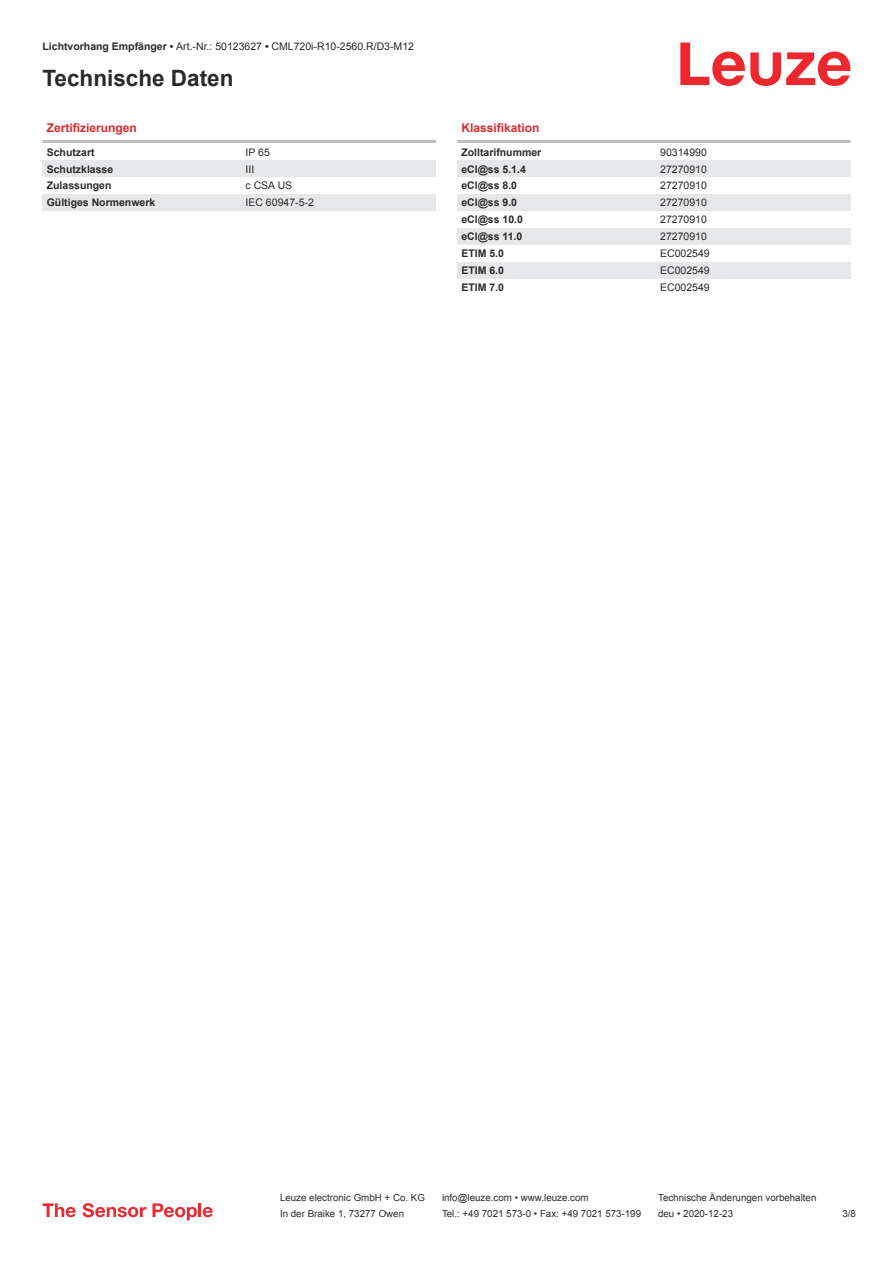
<style>
.page{position:relative;width:893px;height:1263px;background:#fff}
.page>*{position:absolute;margin:0;border:0;box-sizing:border-box;transform-origin:0 0}
.t1{font:700 22.5px "Arial";color:#2b292a}
.t2{font:700 12px "Arial";color:#db2a30}
.t3{font:10.5px "Arial";color:#2b292a}
.t4{font:700 10.5px "Arial";color:#2b292a}
.t5{font:9.75px "Arial";color:#2b292a}
.s1{font-weight:700}
</style>
<div class="page">
<svg style="left:680px;top:43px;width:170px;height:43px"></svg>
<hr style="left:43px;top:140px;width:393px;height:3px;background:#bdbfc1">
<div style="left:43px;top:160px;width:199px;height:17px;background:#e6e7e9"></div>
<div style="left:242px;top:160px;width:194px;height:17px;background:#e6e7e9"></div>
<div style="left:43px;top:194px;width:199px;height:17px;background:#e6e7e9"></div>
<div style="left:242px;top:194px;width:194px;height:17px;background:#e6e7e9"></div>
<hr style="left:457px;top:140px;width:393px;height:3px;background:#bdbfc1">
<div style="left:457px;top:160px;width:200px;height:17px;background:#e6e7e9"></div>
<div style="left:657px;top:160px;width:193px;height:17px;background:#e6e7e9"></div>
<div style="left:457px;top:194px;width:200px;height:17px;background:#e6e7e9"></div>
<div style="left:657px;top:194px;width:193px;height:17px;background:#e6e7e9"></div>
<div style="left:457px;top:228px;width:200px;height:17px;background:#e6e7e9"></div>
<div style="left:657px;top:228px;width:193px;height:17px;background:#e6e7e9"></div>
<div style="left:457px;top:262px;width:200px;height:17px;background:#e6e7e9"></div>
<div style="left:657px;top:262px;width:193px;height:17px;background:#e6e7e9"></div>
<svg style="left:43px;top:1203px;width:33px;height:14px"></svg>
<svg style="left:83px;top:1203px;width:63px;height:14px"></svg>
<svg style="left:153px;top:1203px;width:44px;height:17px"></svg>
<hr style="left:198px;top:1203px;width:3px;height:14px;background:#ed272d">
<svg style="left:203px;top:1207px;width:10px;height:10px"></svg>
<p class="t3" style="left:43px;top:43px;width:373px"><span class="s1">Lichtvorhang Empfänger •</span> Art.-Nr.: 50123627 <span class="s1">•</span> CML720i-R10-2560.R/D3-M12</p>
<h1 class="t1" style="left:43px;top:70px;width:192px">Technische Daten</h1>
<p class="t2" style="left:47px;top:123px;width:92px">Zertifizierungen</p>
<p class="t4" style="left:47px;top:148px;width:49px">Schutzart</p>
<p class="t3" style="left:246px;top:148px;width:26px">IP 65</p>
<p class="t4" style="left:47px;top:165px;width:68px">Schutzklasse</p>
<p class="t3" style="left:246px;top:165px;width:10px">III</p>
<p class="t4" style="left:47px;top:182px;width:66px">Zulassungen</p>
<p class="t3" style="left:246px;top:182px;width:48px">c CSA US</p>
<p class="t4" style="left:47px;top:199px;width:110px">Gültiges Normenwerk</p>
<p class="t3" style="left:246px;top:199px;width:70px">IEC 60947-5-2</p>
<p class="t2" style="left:461px;top:123px;width:80px">Klassifikation</p>
<p class="t4" style="left:461px;top:148px;width:81px">Zolltarifnummer</p>
<p class="t3" style="left:660px;top:148px;width:48px">90314990</p>
<p class="t4" style="left:461px;top:165px;width:66px">eCl@ss 5.1.4</p>
<p class="t3" style="left:660px;top:165px;width:48px">27270910</p>
<p class="t4" style="left:461px;top:182px;width:57px">eCl@ss 8.0</p>
<p class="t3" style="left:660px;top:182px;width:48px">27270910</p>
<p class="t4" style="left:461px;top:199px;width:57px">eCl@ss 9.0</p>
<p class="t3" style="left:660px;top:199px;width:48px">27270910</p>
<p class="t4" style="left:461px;top:216px;width:63px">eCl@ss 10.0</p>
<p class="t3" style="left:660px;top:216px;width:48px">27270910</p>
<p class="t4" style="left:461px;top:233px;width:63px">eCl@ss 11.0</p>
<p class="t3" style="left:660px;top:232px;width:48px">27270910</p>
<p class="t4" style="left:461px;top:249px;width:44px">ETIM 5.0</p>
<p class="t3" style="left:660px;top:249px;width:51px">EC002549</p>
<p class="t4" style="left:461px;top:266px;width:44px">ETIM 6.0</p>
<p class="t3" style="left:660px;top:266px;width:51px">EC002549</p>
<p class="t4" style="left:461px;top:283px;width:44px">ETIM 7.0</p>
<p class="t3" style="left:660px;top:283px;width:51px">EC002549</p>
<p class="t5" style="left:280px;top:1194px;width:146px">Leuze electronic GmbH + Co. KG</p>
<p class="t5" style="left:442px;top:1194px;width:148px">info@leuze.com • www.leuze.com</p>
<p class="t5" style="left:658px;top:1194px;width:160px">Technische Änderungen vorbehalten</p>
<p class="t5" style="left:280px;top:1210px;width:126px">In der Braike 1, 73277 Owen</p>
<p class="t5" style="left:442px;top:1210px;width:201px">Tel.: +49 7021 573-0 • Fax: +49 7021 573-199</p>
<p class="t5" style="left:658px;top:1210px;width:76px">deu • 2020-12-23</p>
<p class="t5" style="left:842px;top:1210px;width:15px">3 /8</p>
</div>
